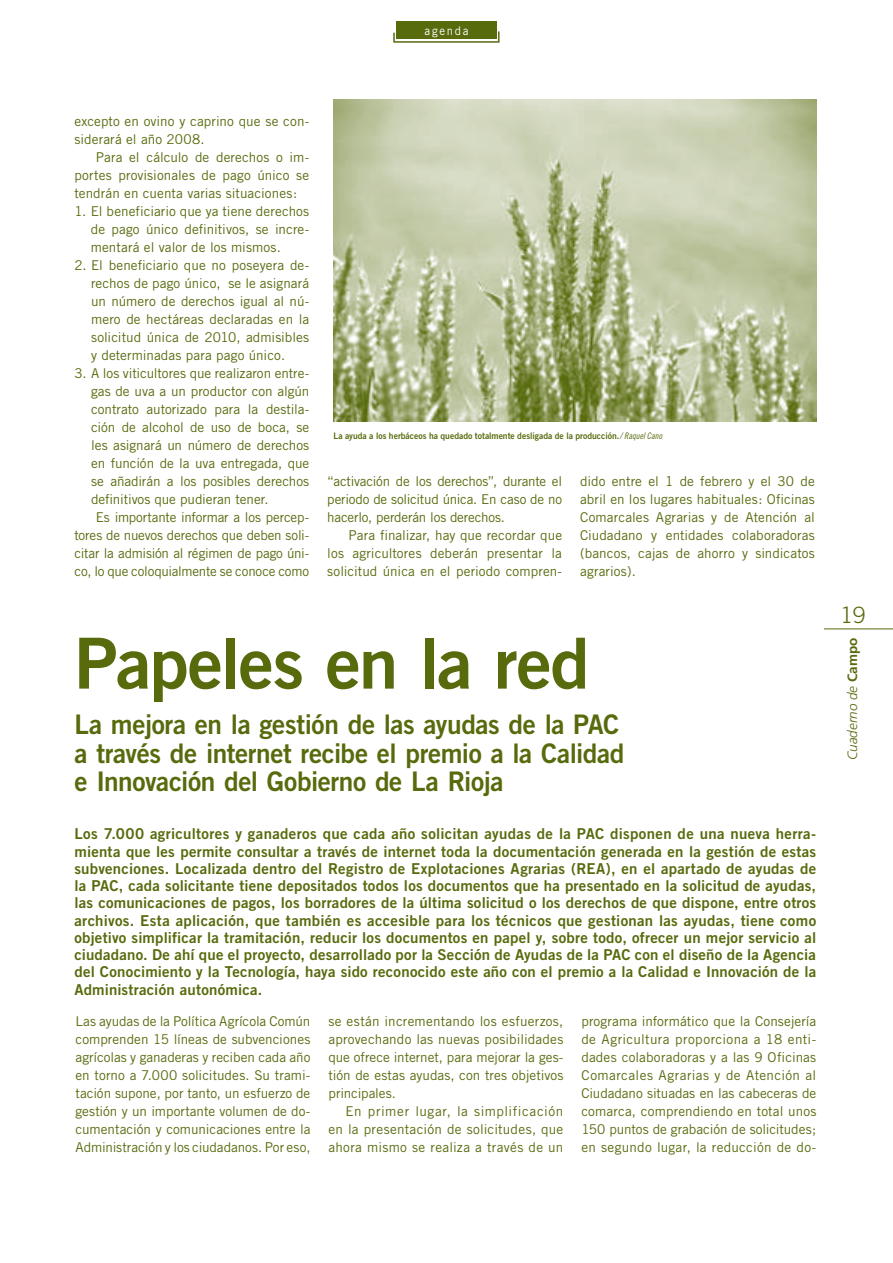
<style>
.page{position:relative;width:893px;height:1263px;background:#fff}
.page>*{position:absolute;margin:0;border:0;box-sizing:border-box;transform-origin:0 0}
.t1{font:70.5px "Trade Gothic Bold Two";letter-spacing:-.025em;color:#576b0d}
.t2{font:27px/28.5px "Trade Gothic Bold Two";letter-spacing:-.015em;color:#576b0d}
.t3{font:300 22.5px "Trade Gothic";color:#576b0d}
.t4{font:15px/17.2px "Trade Gothic Bold Two";letter-spacing:.01em;color:#576b0d;text-align:justify}
.t5{font:13.5px/18px "Trade Gothic";color:#576b0d;text-align:justify}
.t6{font:13.5px "Trade Gothic";letter-spacing:-.02em;color:#576b0d}
.t7{font:italic 300 13.5px "Frutiger";color:#576b0d}
.t8{font:12px "Trade Gothic";letter-spacing:.15em;color:#fff;scale:.95 1}
.t9{font:9px "Trade Gothic Bold Two";color:#576b0d;scale:.95 1}
.s1{font-family:"Trade Gothic Cond Eighteen Obl"}
.s2{font-weight:700;font-style:normal}
</style>
<div class="page">
<svg style="left:393px;top:30px;width:107px;height:13px"></svg>
<div style="left:397px;top:21px;width:99px;height:18px;background:#576b0d"></div>
<hr style="left:824px;top:628px;width:69px;height:1px;background:#576b0d">
<img style="left:333px;top:100px;width:484px;height:321px">
<p class="t8" style="left:425px;top:23px;width:48px">agenda</p>
<p class="t5" style="left:74px;top:112px;width:236px">excepto en ovino y caprino que se con&shy;siderará el año 2008.</p>
<p class="t5" style="left:74px;top:148px;width:236px;text-indent:21px">Para el cálculo de derechos o im&shy;portes provisionales de pago único se tendrán en cuenta varias situaciones:</p>
<p class="t5" style="left:91px;top:202px;width:220px;text-indent:-16px">1. El beneficiario que ya tiene derechos de pago único definitivos, se incre&shy;mentará el valor de los mismos.</p>
<p class="t5" style="left:91px;top:256px;width:220px;text-indent:-17px">2. El beneficiario que no poseyera de&shy;rechos de pago único, se le asignará un número de derechos igual al nú&shy;mero de hectáreas declaradas en la solicitud única de 2010, admisibles y determinadas para pago único.</p>
<p class="t5" style="left:74px;top:364px;width:236px">3. A los viticultores que realizaron entre-</p>
<p class="t5" style="left:91px;top:382px;width:220px">gas de uva a un productor con algún</p>
<p class="t5" style="left:91px;top:400px;width:220px">contrato autorizado para la destila-</p>
<p class="t5" style="left:91px;top:418px;width:220px">ción de alcohol de uso de boca, se</p>
<p class="t5" style="left:91px;top:436px;width:220px">les asignará un número de derechos</p>
<p class="t5" style="left:91px;top:454px;width:220px">en función de la uva entregada, que</p>
<p class="t5" style="left:91px;top:472px;width:220px">se añadirán a los posibles derechos</p>
<p class="t5" style="left:91px;top:490px;width:179px">definitivos que pudieran tener.</p>
<p class="t5" style="left:96px;top:508px;width:215px">Es importante informar a los percep-</p>
<p class="t5" style="left:74px;top:526px;width:236px">tores de nuevos derechos que deben soli-</p>
<p class="t6" style="left:74px;top:545px;width:236px">citar la admisión al régimen de pago úni-</p>
<p class="t5" style="left:74px;top:562px;width:236px">co, lo que coloquialmente se conoce como</p>
<p class="t9" style="left:333px;top:430px;width:347px">La ayuda a los herbáceos ha quedado totalmente desligada de la producción.<span class="s1">/ Raquel Cano</span></p>
<p class="t5" style="left:327px;top:472px;width:236px">“activación de los derechos”, durante el periodo de solicitud única. En caso de no hacerlo, perderán los derechos.</p>
<p class="t5" style="left:327px;top:526px;width:236px;text-indent:21px">Para finalizar, hay que recordar que los agricultores deberán presentar la solicitud única en el periodo compren-</p>
<p class="t5" style="left:580px;top:472px;width:236px">dido entre el 1 de febrero y el 30 de abril en los lugares habituales: Oficinas Comarcales Agrarias y de Atención al Ciudadano y entidades colaboradoras (bancos, cajas de ahorro y sindicatos agrarios).</p>
<h1 class="t1" style="left:74px;top:620px;width:516px">Papeles en la red</h1>
<h2 class="t2" style="left:74px;top:710px;width:551px">La mejora en la gestión de las ayudas de la PAC a través de internet recibe el premio a la Calidad e Innovación del Gobierno de La Rioja</h2>
<p class="t4" style="left:74px;top:825px;width:743px">Los 7.000 agricultores y ganaderos que cada año solicitan ayudas de la PAC disponen de una nueva herra&shy;mienta que les permite consultar a través de internet toda la documentación generada en la gestión de estas subvenciones. Localizada dentro del Registro de Explotaciones Agrarias (REA), en el apartado de ayudas de la PAC, cada solicitante tiene depositados todos los documentos que ha presentado en la solicitud de ayudas, las comunicaciones de pagos, los borradores de la última solicitud o los derechos de que dispone, entre otros archivos. Esta aplicación, que también es accesible para los técnicos que gestionan las ayudas, tiene como objetivo simplificar la tramitación, reducir los documentos en papel y, sobre todo, ofrecer un mejor servicio al ciudadano. De ahí que el proyecto, desarrollado por la Sección de Ayudas de la PAC con el diseño de la Agencia del Conocimiento y la Tecnología, haya sido reconocido este año con el premio a la Calidad e Innovación de la Administración autonómica.</p>
<p class="t5" style="left:76px;top:1012px;width:236px">Las ayudas de la Política Agrícola Común comprenden 15 líneas de subvenciones agrícolas y ganaderas y reciben cada año en torno a 7.000 solicitudes. Su trami&shy;tación supone, por tanto, un esfuerzo de gestión y un importante volumen de do&shy;cumentación y comunicaciones entre la Administración y los ciudadanos. Por eso,</p>
<p class="t5" style="left:328px;top:1012px;width:236px">se están incrementando los esfuerzos, aprovechando las nuevas posibilidades que ofrece internet, para mejorar la ges&shy;tión de estas ayudas, con tres objetivos principales.</p>
<p class="t5" style="left:328px;top:1102px;width:236px;text-indent:17px">En primer lugar, la simplificación en la presentación de solicitudes, que ahora mismo se realiza a través de un</p>
<p class="t5" style="left:581px;top:1012px;width:236px">programa informático que la Consejería de Agricultura proporciona a 18 enti&shy;dades colaboradoras y a las 9 Oficinas Comarcales Agrarias y de Atención al Ciudadano situadas en las cabeceras de comarca, comprendiendo en total unos 150 puntos de grabación de solicitudes; en segundo lugar, la reducción de do-</p>
<h3 class="t3" style="left:840px;top:601px;width:27px">19</h3>
<p class="t7" style="left:845px;top:760px;width:124px;rotate:-90deg">Cuaderno de <span class="s2">Campo</span></p>
</div>
